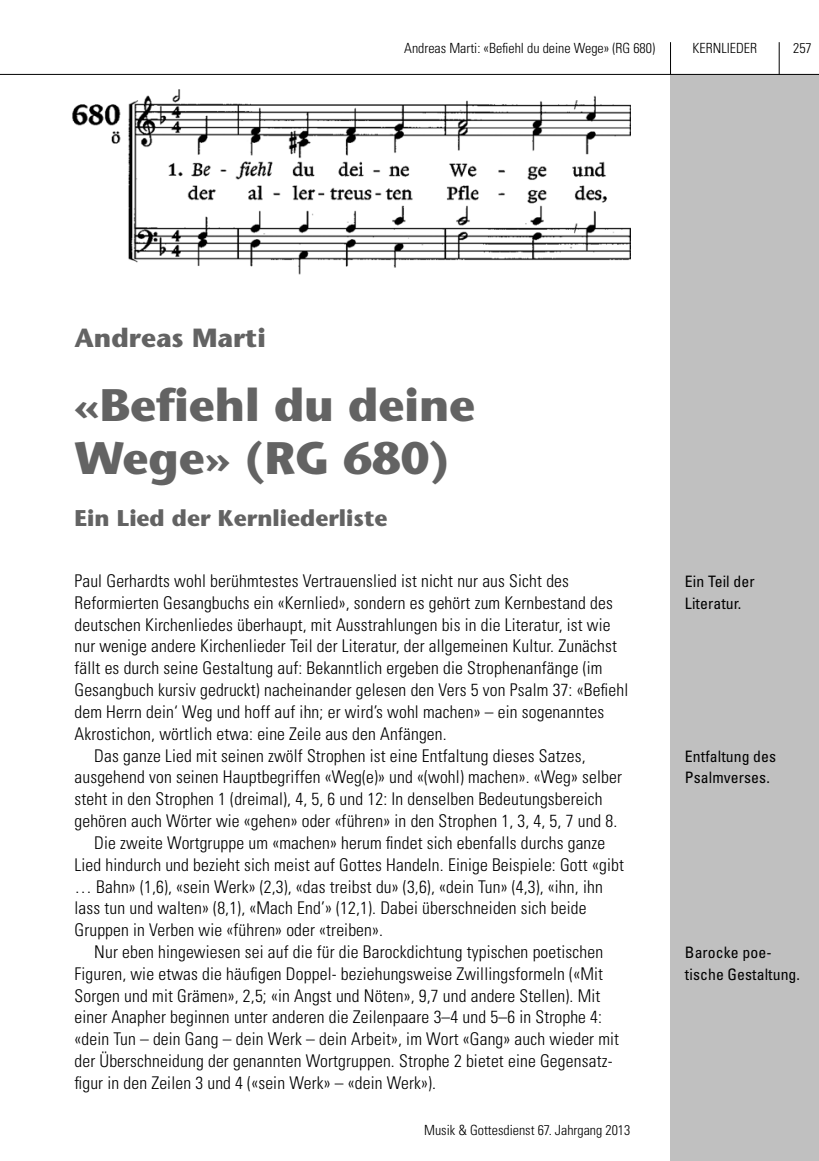
<style>
.page{position:relative;width:819px;height:1161px;background:#fff}
.page>*{position:absolute;margin:0;border:0;box-sizing:border-box;transform-origin:0 0}
.t1{font:700 45.5px/52.5px "Stone Sans";color:#636363}
.t2{font:700 26.25px "Stone Sans";color:#636363}
.t3{font:700 22.75px "Stone Sans";color:#636363}
.t4{font:300 condensed 17.5px "Univers";letter-spacing:.01em;color:#000}
.t5{font:condensed 15.75px/21.9px "Univers";letter-spacing:.005em;color:#000}
.t6{font:300 condensed 14px "Univers";color:#000}
</style>
<div class="page">
<div style="left:670px;top:74px;width:149px;height:1087px;background:#c0c0c0"></div>
<hr style="left:670px;top:42px;width:1px;height:32px;background:#000">
<hr style="left:778px;top:42px;width:1px;height:32px;background:#000">
<hr style="left:0;top:74px;width:819px;height:1px;background:#000">
<img style="left:72px;top:89px;width:558px;height:186px">
<h2 class="t2" style="left:74px;top:321px;width:193px">Andreas Marti</h2>
<p class="t6" style="left:404px;top:40px;width:252px">Andreas Marti: «Befiehl du deine Wege» (RG 680)</p>
<p class="t6" style="left:692px;top:40px;width:66px">Kernlieder</p>
<p class="t6" style="left:793px;top:40px;width:20px">257</p>
<h1 class="t1" style="left:74px;top:378px;width:402px">«Befiehl du deine<br>Wege» (RG 680)</h1>
<h3 class="t3" style="left:74px;top:503px;width:314px">Ein Lied der Kernliederliste</h3>
<p class="t4" style="left:74px;top:570px;width:496px">Paul Gerhardts wohl berühmtestes Vertrauenslied ist nicht nur aus Sicht des</p>
<p class="t4" style="left:74px;top:592px;width:540px">Reformierten Gesangbuchs ein «Kernlied», sondern es gehört zum Kernbestand des</p>
<p class="t4" style="left:74px;top:614px;width:537px">deutschen Kirchenliedes überhaupt, mit Ausstrahlungen bis in die Literatur, ist wie</p>
<p class="t4" style="left:74px;top:636px;width:544px">nur wenige andere Kirchenlieder Teil der Literatur, der allgemeinen Kultur. Zunächst</p>
<p class="t4" style="left:74px;top:657px;width:529px">fällt es durch seine Gestaltung auf: Bekanntlich ergeben die Strophenanfänge (im</p>
<p class="t4" style="left:74px;top:679px;width:555px">Gesangbuch kursiv gedruckt) nacheinander gelesen den Vers 5 von Psalm 37: «Befiehl</p>
<p class="t4" style="left:74px;top:701px;width:531px">dem Herrn dein‘ Weg und hoff auf ihn; er wird’s wohl machen» – ein sogenanntes</p>
<p class="t4" style="left:74px;top:723px;width:374px">Akrostichon, wörtlich etwa: eine Zeile aus den Anfängen.</p>
<p class="t4" style="left:94px;top:745px;width:493px">Das ganze Lied mit seinen zwölf Strophen ist eine Entfaltung dieses Satzes,</p>
<p class="t4" style="left:74px;top:767px;width:549px">ausgehend von seinen Hauptbegriffen «Weg(e)» und «(wohl) machen». «Weg» selber</p>
<p class="t4" style="left:74px;top:788px;width:529px">steht in den Strophen 1 (dreimal), 4, 5, 6 und 12: In denselben Bedeutungsbereich</p>
<p class="t4" style="left:74px;top:810px;width:544px">gehören auch Wörter wie «gehen» oder «führen» in den Strophen 1, 3, 4, 5, 7 und 8.</p>
<p class="t4" style="left:94px;top:832px;width:512px">Die zweite Wortgruppe um «machen» herum findet sich ebenfalls durchs ganze</p>
<p class="t4" style="left:74px;top:854px;width:551px">Lied hindurch und bezieht sich meist auf Gottes Handeln. Einige Beispiele: Gott «gibt</p>
<p class="t4" style="left:74px;top:876px;width:530px">… Bahn» (1,6), «sein Werk» (2,3), «das treibst du» (3,6), «dein Tun» (4,3), «ihn, ihn</p>
<p class="t4" style="left:74px;top:898px;width:513px">lass tun und walten» (8,1), «Mach End’» (12,1). Dabei überschneiden sich beide</p>
<p class="t4" style="left:74px;top:919px;width:310px">Gruppen in Verben wie «führen» oder «treiben».</p>
<p class="t4" style="left:94px;top:941px;width:510px">Nur eben hingewiesen sei auf die für die Barockdichtung typischen poetischen</p>
<p class="t4" style="left:74px;top:963px;width:530px">Figuren, wie etwas die häufigen Doppel- beziehungsweise Zwillingsformeln («Mit</p>
<p class="t4" style="left:74px;top:985px;width:527px">Sorgen und mit Grämen», 2,5; «in Angst und Nöten», 9,7 und andere Stellen). Mit</p>
<p class="t4" style="left:74px;top:1007px;width:529px">einer Anapher beginnen unter anderen die Zeilenpaare 3–4 und 5–6 in Strophe 4:</p>
<p class="t4" style="left:74px;top:1028px;width:546px">«dein Tun – dein Gang – dein Werk – dein Arbeit», im Wort «Gang» auch wieder mit</p>
<p class="t4" style="left:74px;top:1050px;width:538px">der Überschneidung der genannten Wortgruppen. Strophe 2 bietet eine Gegensatz-</p>
<p class="t4" style="left:74px;top:1072px;width:363px">figur in den Zeilen 3 und 4 («sein Werk» – «dein Werk»).</p>
<p class="t6" style="left:424px;top:1121px;width:208px">Musik &amp; Gottesdienst 67. Jahrgang 2013</p>
<p class="t5" style="left:685px;top:570px;width:71px">Ein Teil der<br>Literatur.</p>
<p class="t5" style="left:685px;top:745px;width:93px">Entfaltung des<br>Psalmverses.</p>
<p class="t5" style="left:685px;top:941px;width:117px">Barocke poe&shy;tische Gestaltung.</p>
</div>
